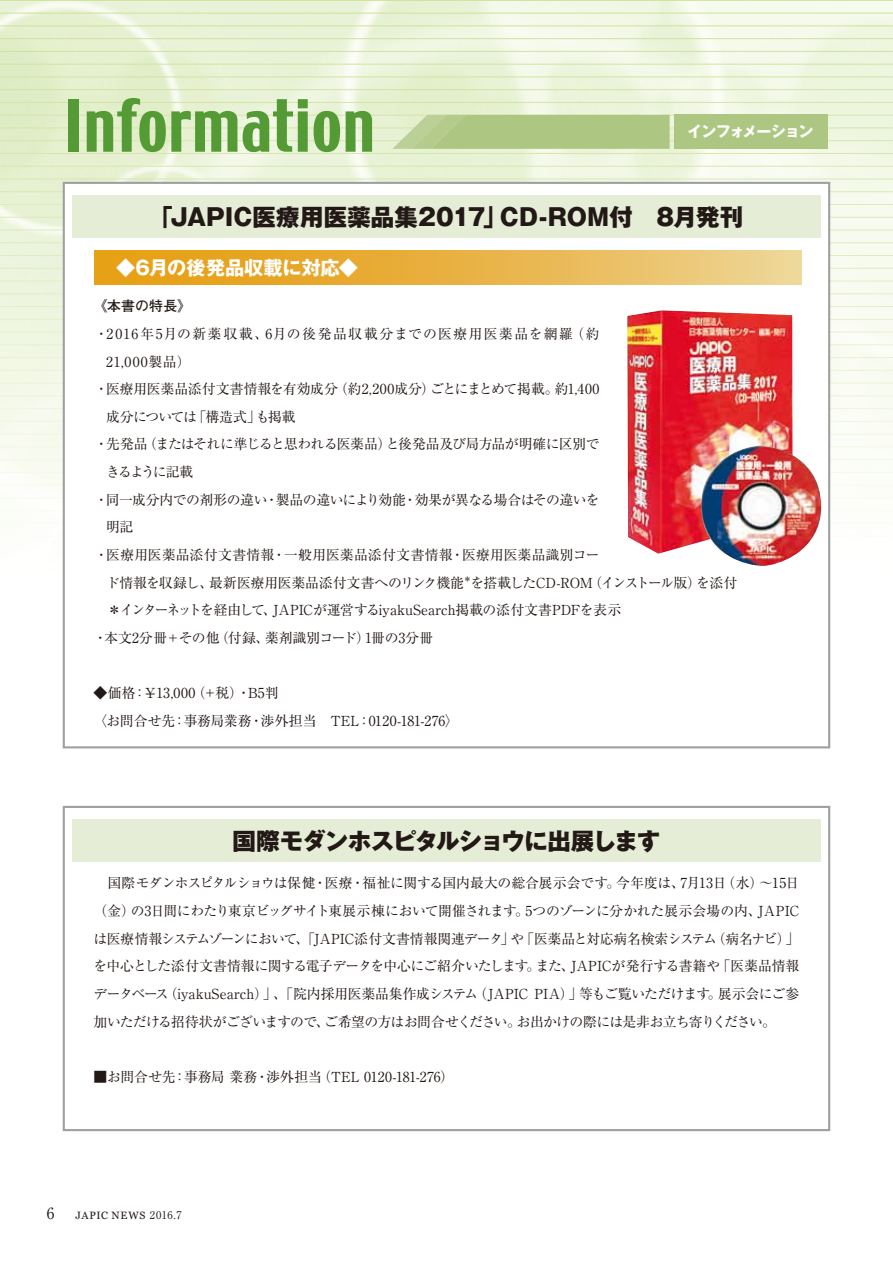
<style>
.page{position:relative;width:893px;height:1263px;background:#fff}
.page>*{position:absolute;margin:0;border:0;box-sizing:border-box;transform-origin:0 0}
.t1{font:63.75px "Techno";letter-spacing:.015em;color:#549b35}
.t2{font:800 23.4px "Gothic MB101 Pro";letter-spacing:.005em;color:#221815}
.t3{font:800 23.4px "Gothic MB101 Pro";letter-spacing:-.035em;color:#221815}
.t4{font:700 19.2px "Gothic MB101 Pro";letter-spacing:-.005em;color:#fff}
.t5{font:15.45px "Ryumin Pro";color:#221815}
.t6{font:700 14.85px "Gothic MB101 Pro";letter-spacing:-.065em;color:#fff}
.t7{font:13.8px/27.6px "Ryumin Pro";letter-spacing:-.015em;color:#221815;text-align:justify}
.t8{font:13.8px/27.6px "Ryumin Pro";letter-spacing:.005em;color:#221815}
.t9{font:13.8px "Ryumin Pro";letter-spacing:-.04em;color:#221815}
.t10{font:13.8px "Ryumin Pro";letter-spacing:.1em;color:#221815}
.t11{font:13.8px "Ryumin Pro";letter-spacing:.015em;color:#221815}
.t12{font:13.8px "Ryumin Pro";letter-spacing:-.06em;color:#221815}
.t13{font:700 13.8px "Futo Go B101 Pro";letter-spacing:.02em;color:#221815}
.t14{font:13.8px "Ryumin Pro";letter-spacing:-.14em;color:#221815}
.t15{font:10.65px "Georgia";letter-spacing:.06em;color:#221815}
.s1{font-family:"Ryumin Pro"}
</style>
<div class="page">
<svg style="left:392px;top:115px;width:278px;height:34px;background:#b2ca89"></svg>
<div style="left:674px;top:115px;width:153px;height:34px;background:#adc782"></div>
<div style="left:63px;top:182px;width:767px;height:566px;background:#fff;border:2px solid #9fa0a0"></div>
<div style="left:63px;top:806px;width:767px;height:325px;background:#fff;border:2px solid #9fa0a0"></div>
<div style="left:72px;top:196px;width:749px;height:42px;background:#e5edd7"></div>
<div style="left:72px;top:820px;width:749px;height:42px;background:#e5edd7"></div>
<svg style="left:95px;top:251px;width:707px;height:34px;background:#e9b448"></svg>
<img style="left:627px;top:310px;width:166px;height:244px">
<img style="left:701px;top:446px;width:120px;height:120px;border-radius:59px">
<h1 class="t1" style="left:64px;top:83px;width:312px">Information</h1>
<p class="t6" style="left:687px;top:119px;width:127px">インフォメーション</p>
<h2 class="t2" style="left:150px;top:197px;width:595px">「JAPIC医療用医薬品集2017」CD-ROM付　8月発刊</h2>
<h3 class="t4" style="left:116px;top:252px;width:243px">◆6月の後発品収載に対応◆</h3>
<p class="t13" style="left:94px;top:295px;width:99px">《本書の特長》</p>
<p class="t10" style="left:95px;top:323px;width:506px">・2016年5月の新薬収載、6月の後発品収載分までの医療用医薬品を網羅（約</p>
<p class="t7" style="left:106px;top:347px;width:86px">21,000製品）</p>
<p class="t7" style="left:95px;top:374px;width:506px">・医療用医薬品添付文書情報を有効成分（約2,200成分）ごとにまとめて掲載。約1,400</p>
<p class="t12" style="left:106px;top:406px;width:190px">成分については「構造式」も掲載</p>
<p class="t9" style="left:95px;top:433px;width:506px">・先発品（またはそれに準じると思われる医薬品）と後発品及び局方品が明確に区別で</p>
<p class="t14" style="left:106px;top:461px;width:88px">きるように記載</p>
<p class="t7" style="left:95px;top:485px;width:506px">・同一成分内での剤形の違い・製品の違いにより効能・効果が異なる場合はその違いを</p>
<p class="t7" style="left:106px;top:512px;width:29px">明記</p>
<p class="t11" style="left:95px;top:544px;width:506px">・医療用医薬品添付文書情報・一般用医薬品添付文書情報・医療用医薬品識別コー</p>
<p class="t7" style="left:106px;top:568px;width:633px">ド情報を収録し、最新医療用医薬品添付文書へのリンク機能<sup>＊</sup>を搭載したCD-ROM（インストール版）を添付</p>
<p class="t7" style="left:94px;top:595px;width:529px">　＊インターネットを経由して、JAPICが運営するiyakuSearch掲載の添付文書PDFを表示</p>
<p class="t7" style="left:94px;top:623px;width:341px">・本文2分冊＋その他（付録、薬剤識別コード）1冊の3分冊</p>
<p class="t8" style="left:94px;top:678px;width:366px">◆価格：￥13,000（＋税）・B5判<br>〈お問合せ先：事務局業務・渉外担当　TEL：0120-181-276〉</p>
<h2 class="t3" style="left:233px;top:821px;width:429px">国際モダンホスピタルショウに出展します</h2>
<p class="t7" style="left:94px;top:868px;width:707px">　国際モダンホスピタルショウは保健・医療・福祉に関する国内最大の総合展示会です。今年度は、7月13日（水）～15日（金）の3日間にわたり東京ビッグサイト東展示棟において開催されます。5つのゾーンに分かれた展示会場の内、JAPICは医療情報システムゾーンにおいて、「JAPIC添付文書情報関連データ」や「医薬品と対応病名検索システム（病名ナビ）」を中心とした添付文書情報に関する電子データを中心にご紹介いたします。また、JAPICが発行する書籍や「医薬品情報データベース（iyakuSearch）」、「院内採用医薬品集作成システム（JAPIC PIA）」等もご覧いただけます。展示会にご参加いただける招待状がございますので、ご希望の方はお問合せください。お出かけの際には是非お立ち寄りください。</p>
<p class="t7" style="left:94px;top:1062px;width:362px">■お問合せ先：事務局 業務・渉外担当（TEL 0120-181-276）</p>
<p class="t5" style="left:47px;top:1201px;width:9px">6</p>
<p class="t15" style="left:75px;top:1209px;width:108px">JAPIC NEWS <span class="s1">2016.7</span></p>
</div>
